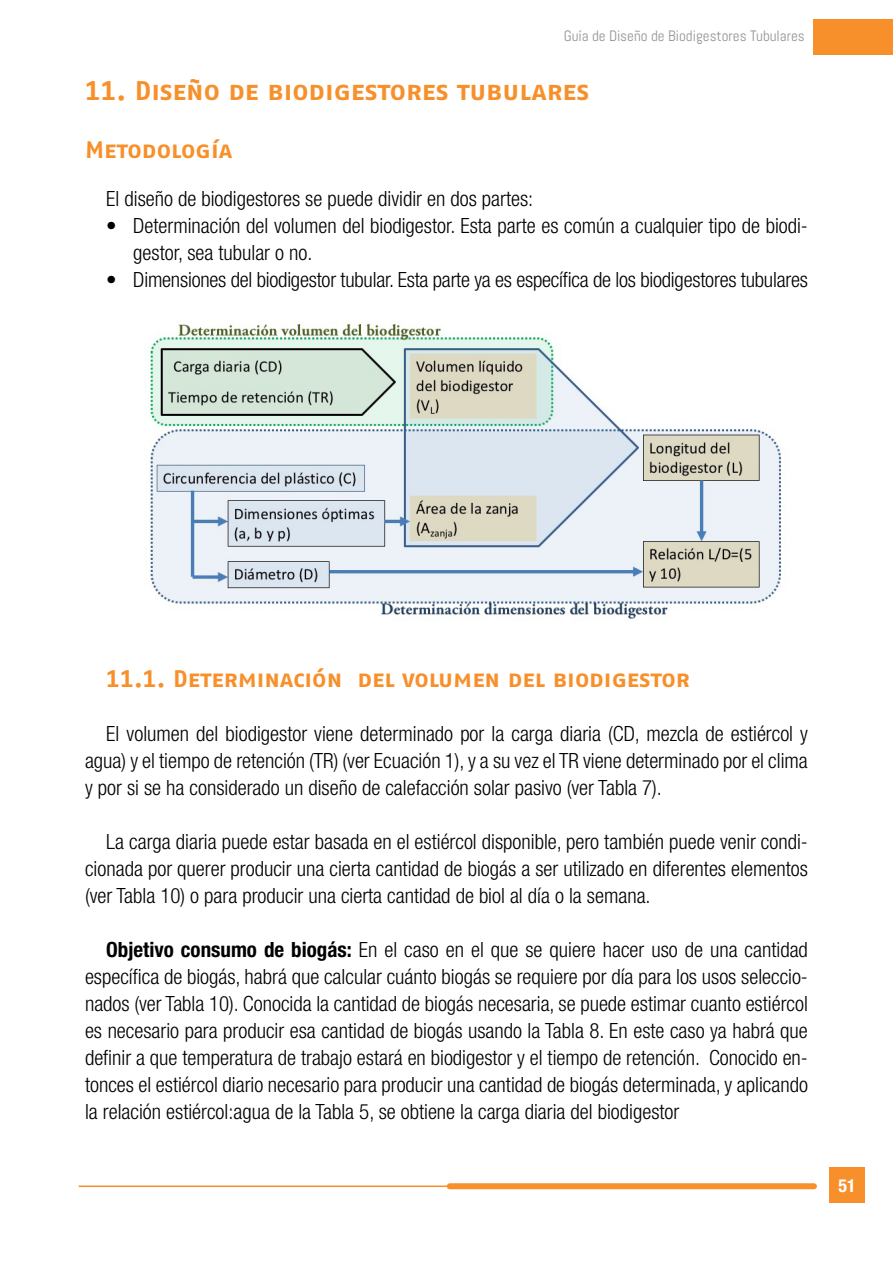
<style>
.page{position:relative;width:893px;height:1263px;background:#fff}
.page>*{position:absolute;margin:0;border:0;box-sizing:border-box;transform-origin:0 0}
.t1{font:27px "Fago No Tf Bold Caps";letter-spacing:-.005em;color:#f7902a}
.Estilo_de_párrafo_1{font:24px "Fago No Tf Bold Caps";letter-spacing:-.005em;color:#f7902a}
.Estilo_de_párrafo_1-2{font:300 condensed 21px/27px "Helvetica Neue LT Std";color:#000;text-align:justify}
.t2{font:700 condensed 18px "Helvetica Neue LT Std";color:#fff}
.t3{font:15px "Abel";color:#919396}
.s1{font-weight:700}
</style>
<div class="page">
<hr style="left:79px;top:1185px;width:736px;height:2px;background:#f7902a">
<div style="left:450px;top:1183px;width:364px;height:6px;background:#f7902a"></div>
<div style="left:814px;top:19px;width:79px;height:36px;background:#f7902a"></div>
<div style="left:829px;top:1167px;width:36px;height:35px;background:#f7902a"></div>
<img style="left:146px;top:321px;width:637px;height:300px">
<p class="t3" style="left:564px;top:27px;width:243px">Guía de Diseño de Biodigestores Tubulares</p>
<p class="t1" style="left:85px;top:75px;width:506px">11. Diseño de biodigestores tubulares</p>
<p class="Estilo_de_párrafo_1" style="left:85px;top:135px;width:149px">Metodología</p>
<p class="Estilo_de_párrafo_1-2" style="left:106px;top:185px;width:428px">El diseño de biodigestores se puede dividir en dos partes:</p>
<p class="Estilo_de_párrafo_1-2" style="left:133px;top:212px;width:676px;text-indent:-27px">• Determinación del volumen del biodigestor. Esta parte es común a cualquier tipo de biodi&shy;gestor, sea tubular o no.</p>
<p class="Estilo_de_párrafo_1-2" style="left:106px;top:266px;width:703px">• Dimensiones del biodigestor tubular. Esta parte ya es específica de los biodigestores tubulares</p>
<p class="Estilo_de_párrafo_1" style="left:106px;top:664px;width:585px">11.1. Determinación del volumen del biodigestor</p>
<p class="Estilo_de_párrafo_1-2" style="left:85px;top:720px;width:724px;text-indent:21px">El volumen del biodigestor viene determinado por la carga diaria (CD, mezcla de estiércol y agua) y el tiempo de retención (TR) (ver Ecuación 1), y a su vez el TR viene determinado por el clima y por si se ha considerado un diseño de calefacción solar pasivo (ver Tabla 7).</p>
<p class="Estilo_de_párrafo_1-2" style="left:85px;top:828px;width:724px;text-indent:21px">La carga diaria puede estar basada en el estiércol disponible, pero también puede venir condi&shy;cionada por querer producir una cierta cantidad de biogás a ser utilizado en diferentes elementos (ver Tabla 10) o para producir una cierta cantidad de biol al día o la semana.</p>
<p class="Estilo_de_párrafo_1-2" style="left:85px;top:936px;width:724px;text-indent:21px"><span class="s1">Objetivo consumo de biogás:</span> En el caso en el que se quiere hacer uso de una cantidad específica de biogás, habrá que calcular cuánto biogás se requiere por día para los usos seleccio&shy;nados (ver Tabla 10). Conocida la cantidad de biogás necesaria, se puede estimar cuanto estiércol es necesario para producir esa cantidad de biogás usando la Tabla 8. En este caso ya habrá que definir a que temperatura de trabajo estará en biodigestor y el tiempo de retención. Conocido en&shy;tonces el estiércol diario necesario para producir una cantidad de biogás determinada, y aplicando la relación estiércol:agua de la Tabla 5, se obtiene la carga diaria del biodigestor</p>
<p class="t2" style="left:838px;top:1174px;width:19px">51</p>
</div>
